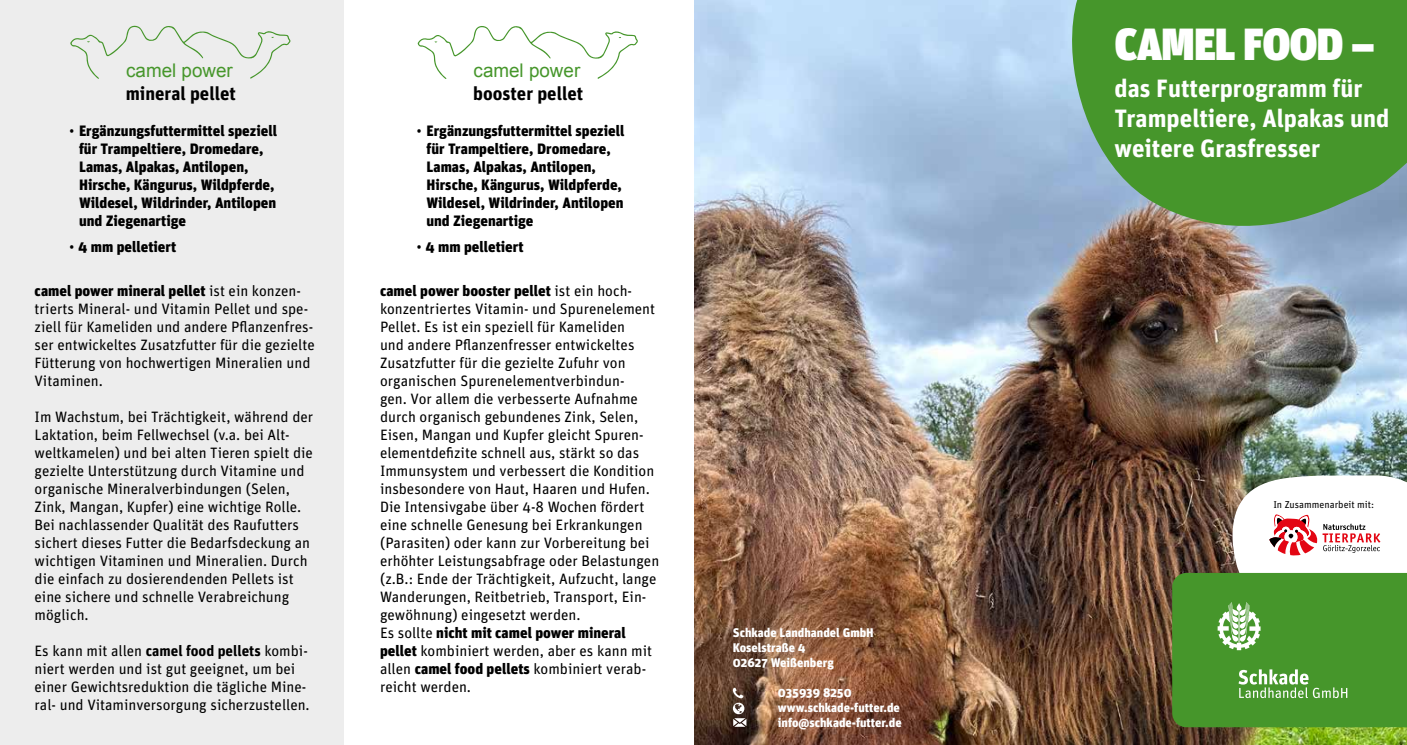
<style>
.page{position:relative;width:1407px;height:745px;background:#fff}
.page>*{position:absolute;margin:0;border:0;box-sizing:border-box;transform-origin:0 0}
.t1{font:900 45px "Unit OT";letter-spacing:-.03em;color:#fff}
.t2{font:700 25px/30px "Unit OT";color:#fff}
.t3{font:18.88px "Arial";color:#46962b}
.t4{font:700 18.75px "Unit OT";color:#000}
.t5{font:15px/18px "Unit OT";color:#000}
.t6{font:900 15px/18px "Unit OT";color:#000}
.t7{font:900 12.5px/15px "Unit OT";color:#fff}
.t8{font:10px "Unit OT";color:#000}
.s1{font-weight:400}
.s2{font-weight:900}
.s3{font-weight:700}
</style>
<div class="page">
<img style="left:694px;top:0;width:713px;height:744px">
<svg style="left:1070px;top:0;width:337px;height:235px;background:#539843"></svg>
<div style="left:0;top:0;width:344px;height:744px;background:#ededed"></div>
<svg style="left:733px;top:687px;width:13px;height:39px"></svg>
<svg style="left:70px;top:25px;width:221px;height:54px"></svg>
<svg style="left:418px;top:26px;width:220px;height:53px"></svg>
<svg style="left:1172px;top:474px;width:235px;height:252px"></svg>
<p class="t3" style="left:126px;top:58px;width:108px">camel power</p>
<p class="t3" style="left:473px;top:58px;width:108px">camel power</p>
<p class="t4" style="left:126px;top:82px;width:112px">mineral pellet</p>
<p class="t4" style="left:473px;top:82px;width:111px">booster pellet</p>
<p class="t6" style="left:79px;top:122px;width:199px;text-indent:-10px"><span class="s1">•</span> Ergänzungsfuttermittel speziell für Trampeltiere, Dromedare,<br>Lamas, Alpakas, Antilopen,<br>Hirsche, Kängurus, Wildpferde,<br>Wildesel, Wildrinder, Antilopen und Ziegenartige</p>
<p class="t6" style="left:69px;top:237px;width:109px"><span class="s1">•</span> 4 mm pelletiert</p>
<p class="t6" style="left:426px;top:122px;width:199px;text-indent:-10px"><span class="s1">•</span> Ergänzungsfuttermittel speziell für Trampeltiere, Dromedare,<br>Lamas, Alpakas, Antilopen,<br>Hirsche, Kängurus, Wildpferde,<br>Wildesel, Wildrinder, Antilopen und Ziegenartige</p>
<p class="t6" style="left:416px;top:237px;width:109px"><span class="s1">•</span> 4 mm pelletiert</p>
<p class="t5" style="left:35px;top:281px;width:282px"><span class="s2">camel power mineral pellet</span> ist ein konzen&shy;trierts Mineral- und Vitamin Pellet und spe&shy;ziell für Kameliden und andere Pflanzenfres&shy;ser entwickeltes Zusatzfutter für die gezielte Fütterung von hochwertigen Mineralien und Vitaminen.</p>
<p class="t5" style="left:35px;top:407px;width:280px">Im Wachstum, bei Trächtigkeit, während der Laktation, beim Fellwechsel (v.a. bei Alt&shy;weltkamelen) und bei alten Tieren spielt die gezielte Unterstützung durch Vitamine und organische Mineralverbindungen (Selen, Zink, Mangan, Kupfer) eine wichtige Rolle.<br>Bei nachlassender Qualität des Raufutters sichert dieses Futter die Bedarfsdeckung an wichtigen Vitaminen und Mineralien. Durch die einfach zu dosierendenden Pellets ist eine sichere und schnelle Verabreichung möglich.</p>
<p class="t5" style="left:35px;top:641px;width:277px">Es kann mit allen <span class="s3">camel food pellets</span> kombi&shy;niert werden und ist gut geeignet, um bei einer Gewichtsreduktion die tägliche Mine&shy;ral- und Vitaminversorgung sicherzustellen.</p>
<p class="t5" style="left:380px;top:281px;width:281px"><span class="s2">camel power booster pellet</span> ist ein hoch&shy;konzentriertes Vitamin- und Spurenelement Pellet. Es ist ein speziell für Kameliden<br>und andere Pflanzenfresser entwickeltes Zusatzfutter für die gezielte Zufuhr von organischen Spurenelementverbindun-<br>gen. Vor allem die verbesserte Aufnahme durch organisch gebundenes Zink, Selen, Eisen, Mangan und Kupfer gleicht Spuren&shy;elementdefizite schnell aus, stärkt so das Immunsystem und verbessert die Kondition insbesondere von Haut, Haaren und Hufen.<br>Die Intensivgabe über 4-8 Wochen fördert eine schnelle Genesung bei Erkrankungen (Parasiten) oder kann zur Vorbereitung bei erhöhter Leistungsabfrage oder Belastungen (z.B.: Ende der Trächtigkeit, Aufzucht, lange Wanderungen, Reitbetrieb, Transport, Ein&shy;gewöhnung) eingesetzt werden.<br>Es sollte <span class="s2">nicht mit camel power mineral pellet</span> kombiniert werden, aber es kann mit allen <span class="s2">camel food pellets</span> kombiniert verab&shy;reicht werden.</p>
<p class="t7" style="left:733px;top:624px;width:142px">Schkade Landhandel GmbH<br>Koselstraße 4<br>02627 Weißenberg</p>
<p class="t7" style="left:778px;top:684px;width:125px">035939 8250 www.schkade-futter.de info@schkade-futter.de</p>
<h1 class="t1" style="left:1114px;top:16px;width:262px">CAMEL FOOD –</h1>
<h2 class="t2" style="left:1114px;top:73px;width:276px">das Futterprogramm für<br>Trampeltiere, Alpakas und weitere Grasfresser</h2>
<p class="t8" style="left:1273px;top:498px;width:102px">In Zusammenarbeit mit:</p>
</div>
